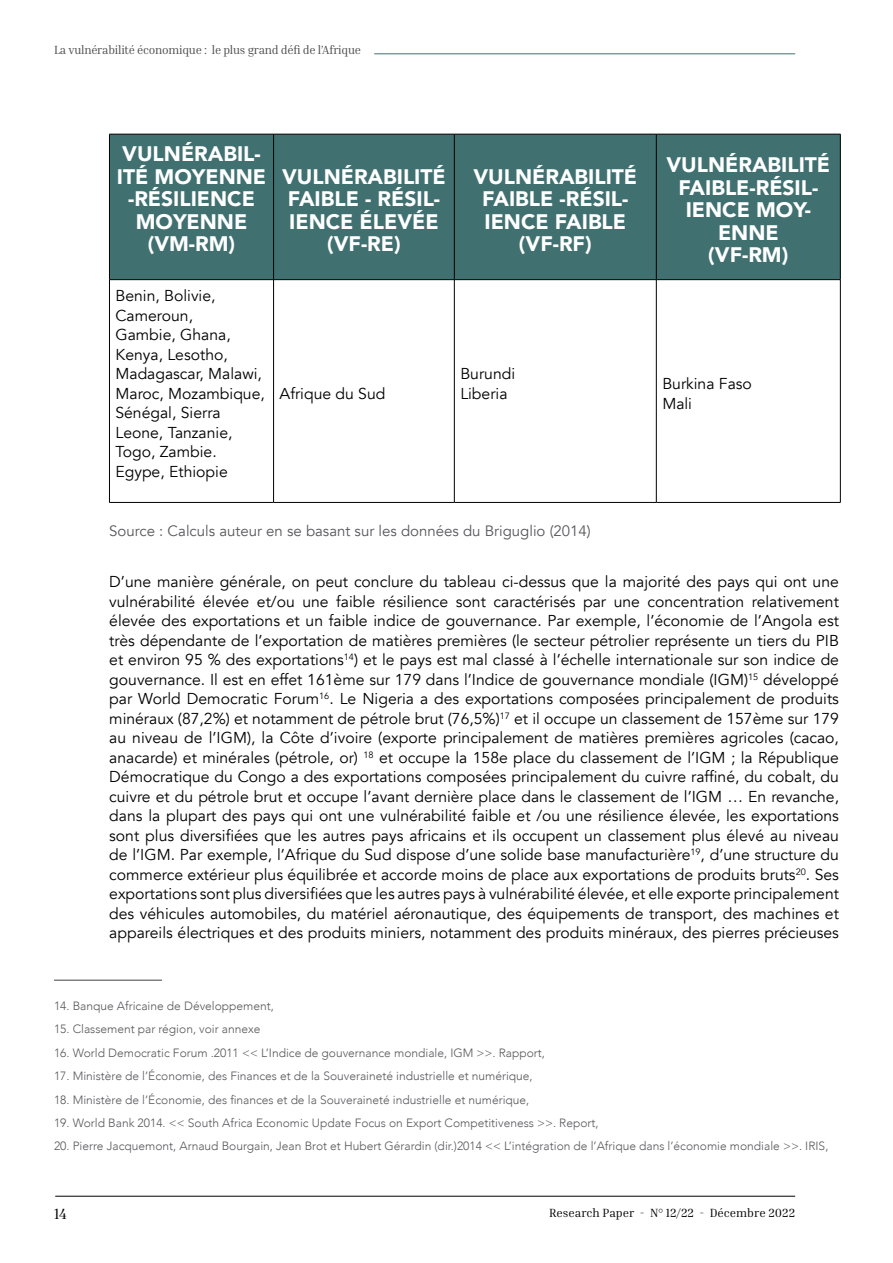
<style>
.page{position:relative;width:893px;height:1263px;background:#fff}
.page>*{position:absolute;margin:0;border:0;box-sizing:border-box;transform-origin:0 0}
.t1{font:900 21px/22.5px "Avenir";color:#fff;text-align:center}
.t2{font:15.75px/19.5px "Avenir";color:#000}
.t3{font:15px "Avenir";color:#58585c}
.t4{font:15px "Inria Serif";color:#000}
.t5{font:300 12px "Avenir";color:#58585c}
.t6{font:12px "Inria Serif";letter-spacing:-.02em;color:#4a4a4a}
.t7{font:12px "Inria Serif";color:#000}
</style>
<div class="page">
<hr style="left:55px;top:1196px;width:740px;height:1px;background:#000">
<hr style="left:374px;top:54px;width:421px;height:1px;background:#417071">
<div style="left:110px;top:135px;width:730px;height:144px;background:#417071"></div>
<hr style="left:273px;top:134px;width:1px;height:145px;background:#000">
<hr style="left:454px;top:134px;width:1px;height:145px;background:#000">
<hr style="left:656px;top:134px;width:1px;height:145px;background:#000">
<hr style="left:273px;top:280px;width:1px;height:222px;background:#000">
<hr style="left:454px;top:280px;width:1px;height:222px;background:#000">
<hr style="left:656px;top:280px;width:1px;height:222px;background:#000">
<hr style="left:109px;top:280px;width:1px;height:222px;background:#000">
<hr style="left:840px;top:280px;width:1px;height:222px;background:#000">
<hr style="left:109px;top:502px;width:165px;height:1px;background:#000">
<hr style="left:274px;top:502px;width:180px;height:1px;background:#000">
<hr style="left:454px;top:502px;width:202px;height:1px;background:#000">
<hr style="left:656px;top:502px;width:184px;height:1px;background:#000">
<hr style="left:109px;top:134px;width:165px;height:1px;background:#000">
<hr style="left:109px;top:134px;width:1px;height:145px;background:#000">
<hr style="left:274px;top:134px;width:180px;height:1px;background:#000">
<hr style="left:454px;top:134px;width:202px;height:1px;background:#000">
<hr style="left:656px;top:134px;width:184px;height:1px;background:#000">
<hr style="left:840px;top:134px;width:1px;height:145px;background:#000">
<hr style="left:109px;top:279px;width:165px;height:1px;background:#000">
<hr style="left:274px;top:279px;width:180px;height:1px;background:#000">
<hr style="left:454px;top:279px;width:202px;height:1px;background:#000">
<hr style="left:656px;top:279px;width:184px;height:1px;background:#000">
<hr style="left:54px;top:980px;width:108px;height:1px;background:#58585c">
<p class="t6" style="left:54px;top:43px;width:309px">La vulnérabilité économique : le plus grand défi de l’Afrique</p>
<h1 class="t1" style="left:117px;top:142px;width:151px">VULNÉRABIL-<br>ITÉ MOYENNE -RÉSILIENCE<br>MOYENNE (VM-RM)</h1>
<p class="t2" style="left:115px;top:286px;width:151px">Benin, Bolivie,<br>Cameroun,<br>Gambie, Ghana,<br>Kenya, Lesotho,<br>Madagascar, Malawi,<br>Maroc, Mozambique,<br>Sénégal, Sierra<br>Leone, Tanzanie,<br>Togo, Zambie.<br>Egype, Ethiopie</p>
<h1 class="t1" style="left:282px;top:164px;width:165px">VULNÉRABILITÉ<br>FAIBLE - RÉSIL-<br>IENCE ÉLEVÉE (VF-RE)</h1>
<h1 class="t1" style="left:473px;top:164px;width:165px">VULNÉRABILITÉ<br>FAIBLE -RÉSIL-<br>IENCE FAIBLE (VF-RF)</h1>
<h1 class="t1" style="left:666px;top:153px;width:165px">VULNÉRABILITÉ<br>FAIBLE-RÉSIL-<br>IENCE MOY-<br>ENNE<br>(VF-RM)</h1>
<p class="t2" style="left:280px;top:384px;width:107px">Afrique du Sud</p>
<p class="t2" style="left:460px;top:364px;width:56px">Burundi<br>Liberia</p>
<p class="t2" style="left:662px;top:374px;width:91px">Burkina Faso<br>Mali</p>
<p class="t3" style="left:109px;top:521px;width:483px">Source : Calculs auteur en se basant sur les données du Briguglio (2014)</p>
<p class="t2" style="left:109px;top:572px;width:731px;text-align:justify">D’une manière générale, on peut conclure du tableau ci-dessus que la majorité des pays qui ont une vulnérabilité élevée et/ou une faible résilience sont caractérisés par une concentration relativement élevée des exportations et un faible indice de gouvernance. Par exemple, l’économie de l’Angola est très dépendante de l’exportation de matières premières (le secteur pétrolier représente un tiers du PIB et environ 95 % des exportations<sup>14</sup>) et le pays est mal classé à l’échelle internationale sur son indice de gouvernance. Il est en effet 161ème sur 179 dans l’Indice de gouvernance mondiale (IGM)<sup>15</sup> développé par World Democratic Forum<sup>16</sup>. Le Nigeria a des exportations composées principalement de produits minéraux (87,2%) et notamment de pétrole brut (76,5%)<sup>17</sup> et il occupe un classement de 157ème sur 179 au niveau de l’IGM), la Côte d’ivoire (exporte principalement de matières premières agricoles (cacao, anacarde) et minérales (pétrole, or) <sup>18</sup> et occupe la 158e place du classement de l’IGM ; la République Démocratique du Congo a des exportations composées principalement du cuivre raffiné, du cobalt, du cuivre et du pétrole brut et occupe l’avant dernière place dans le classement de l’IGM … En revanche, dans la plupart des pays qui ont une vulnérabilité faible et /ou une résilience élevée, les exportations sont plus diversifiées que les autres pays africains et ils occupent un classement plus élevé au niveau de l’IGM. Par exemple, l’Afrique du Sud dispose d’une solide base manufacturière<sup>19</sup>, d’une structure du commerce extérieur plus équilibrée et accorde moins de place aux exportations de produits bruts<sup>20</sup>. Ses exportations sont plus diversifiées que les autres pays à vulnérabilité élevée, et elle exporte principalement des véhicules automobiles, du matériel aéronautique, des équipements de transport, des machines et appareils électriques et des produits miniers, notamment des produits minéraux, des pierres précieuses</p>
<p class="t5" style="left:54px;top:999px;width:221px">14. Banque Africaine de Développement,</p>
<p class="t5" style="left:54px;top:1022px;width:208px">15. Classement par région, voir annexe</p>
<p class="t5" style="left:54px;top:1045px;width:493px">16. World Democratic Forum .2011 &lt;&lt; L’Indice de gouvernance mondiale, IGM &gt;&gt;. Rapport,</p>
<p class="t5" style="left:54px;top:1069px;width:480px">17. Ministère de l’Économie, des Finances et de la Souveraineté industrielle et numérique,</p>
<p class="t5" style="left:54px;top:1092px;width:477px">18. Ministère de l’Économie, des finances et de la Souveraineté industrielle et numérique,</p>
<p class="t5" style="left:54px;top:1116px;width:546px">19. World Bank 2014. &lt;&lt; South Africa Economic Update Focus on Export Competitiveness &gt;&gt;. Report,</p>
<p class="t5" style="left:54px;top:1139px;width:776px">20. Pierre Jacquemont, Arnaud Bourgain, Jean Brot et Hubert Gérardin (dir.)2014 &lt;&lt; L’intégration de l’Afrique dans l’économie mondiale &gt;&gt;. IRIS,</p>
<p class="t4" style="left:54px;top:1204px;width:14px">14</p>
<p class="t7" style="left:549px;top:1205px;width:247px">Research Paper - N° 12/22 - Décembre 2022</p>
</div>
